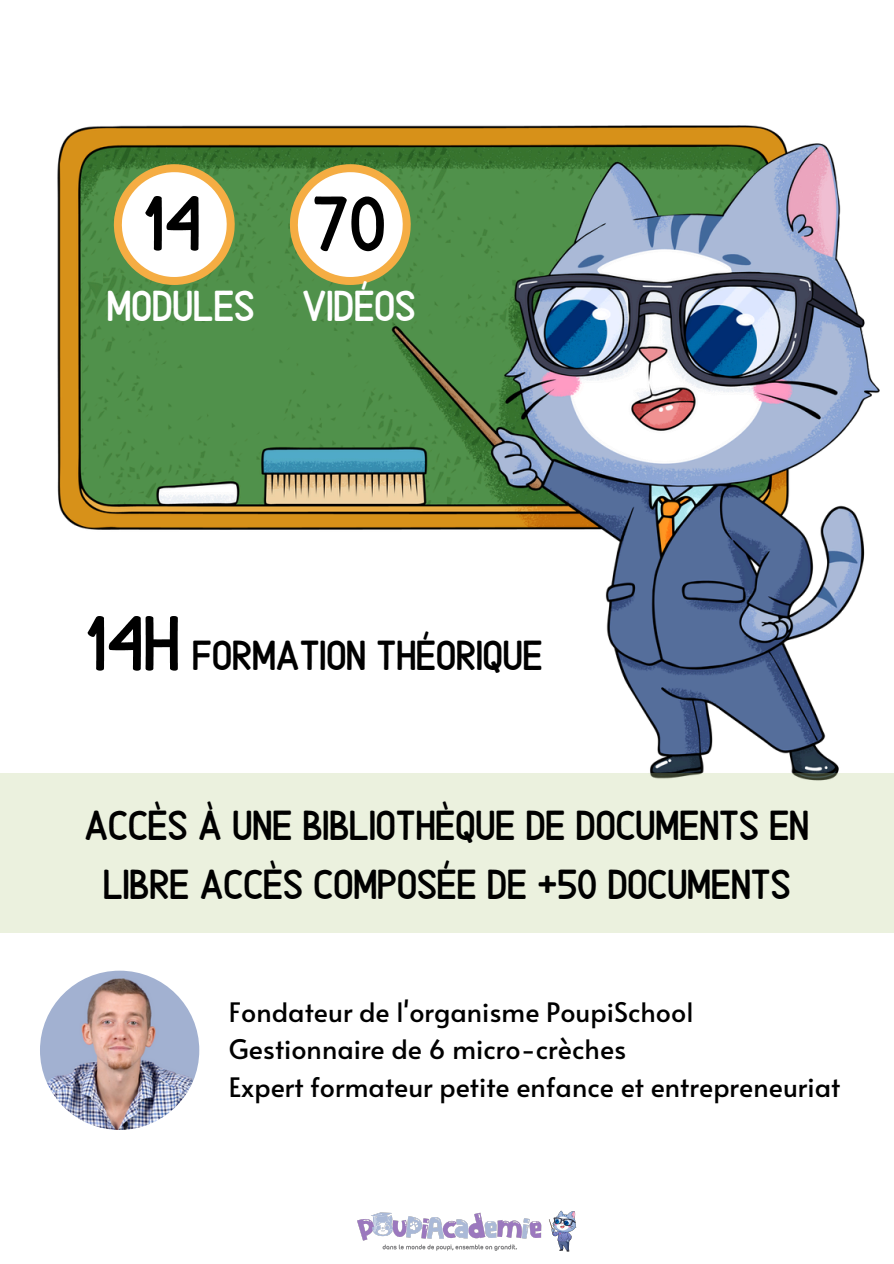
<style>
.page{position:relative;width:894px;height:1264px;background:#fff}
.page>*{position:absolute;margin:0;border:0;box-sizing:border-box;transform-origin:0 0}
.t1{font:78px "Alaska";color:#000}
.t2{font:43.35px "Alaska";color:#fff}
.t3{font:42px/58.5px "Alaska";color:#000;text-align:center}
.t4{font:26.7px "Alata";color:#000}
</style>
<div class="page">
<img style="left:57px;top:125px;width:823px;height:648px">
<svg style="left:114px;top:164px;width:120px;height:120px"></svg>
<div style="left:0;top:773px;width:893px;height:159px;background:#ebf1de"></div>
<svg style="left:290px;top:164px;width:120px;height:120px"></svg>
<img style="left:40px;top:970px;width:159px;height:159px;border-radius:50%">
<img style="left:358px;top:1210px;width:219px;height:42px">
<p class="t1" style="left:143px;top:164px;width:59px">14</p>
<p class="t2" style="left:107px;top:273px;width:149px">MODULES</p>
<p class="t1" style="left:312px;top:164px;width:75px">70</p>
<p class="t2" style="left:302px;top:273px;width:115px">VIDÉOS</p>
<h3 class="t1" style="left:85px;top:584px;width:96px">14H</h3>
<p class="t3" style="left:192px;top:623px;width:352px">FORMATION THÉORIQUE</p>
<h3 class="t3" style="left:84px;top:793px;width:726px">ACCÈS À UNE BIBLIOTHÈQUE DE DOCUMENTS EN<br>LIBRE ACCÈS COMPOSÉE DE +50 DOCUMENTS</h3>
<h2 class="t4" style="left:229px;top:992px;width:466px">Fondateur de l'organisme PoupiSchool</h2>
<h1 class="t4" style="left:229px;top:1029px;width:399px">Gestionnaire de 6 micro-crèches</h1>
<h3 class="t4" style="left:229px;top:1067px;width:613px">Expert formateur petite enfance et entrepreneuriat</h3>
</div>
